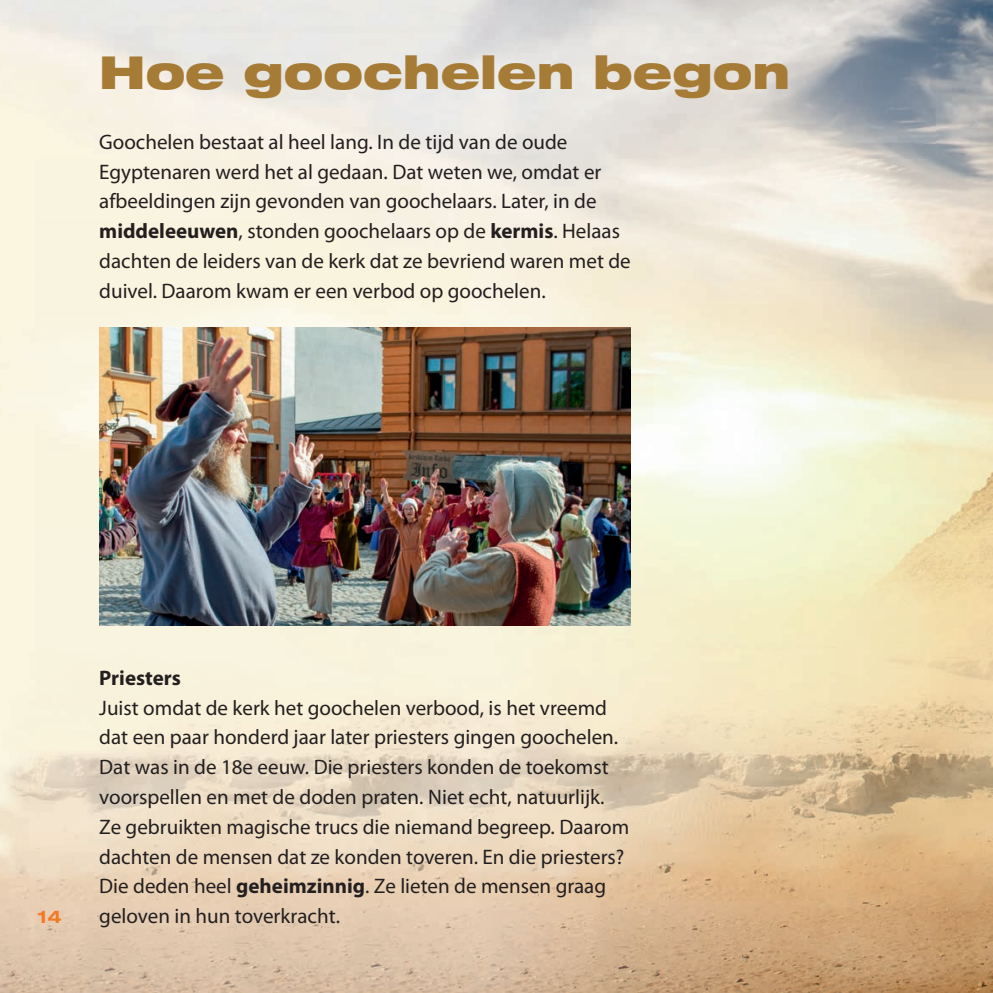
<style>
.page{position:relative;width:993px;height:993px;background:#fff}
.page>*{position:absolute;margin:0;border:0;box-sizing:border-box;transform-origin:0 0}
.t1{font:900 expanded 45.5px "Helvetica Neue LT Std";color:#a67b36}
.t2{font:21px/29.8px "Myriad Pro";color:#231f20}
.t3{font:700 21px "Myriad Pro";color:#231f20}
.t4{font:700 expanded 17.5px "Helvetica Neue LT Std";color:#f47921}
.s1{font-weight:700}
</style>
<div class="page">
<img style="left:0;top:0;width:992px;height:992px">
<img style="left:99px;top:327px;width:531px;height:298px">
<h1 class="t1" style="left:99px;top:47px;width:692px">Hoe goochelen begon</h1>
<p class="t2" style="left:99px;top:129px;width:533px">Goochelen bestaat al heel lang. In de tijd van de oude Egyptenaren werd het al gedaan. Dat weten we, omdat er afbeeldingen zijn gevonden van goochelaars. Later, in de <span class="s1">middeleeuwen</span>, stonden goochelaars op de <span class="s1">kermis</span>. Helaas dachten de leiders van de kerk dat ze bevriend waren met de duivel. Daarom kwam er een verbod op goochelen.</p>
<p class="t3" style="left:99px;top:669px;width:83px">Priesters</p>
<p class="t2" style="left:99px;top:694px;width:531px">Juist omdat de kerk het goochelen verbood, is het vreemd dat een paar honderd jaar later priesters gingen goochelen.<br>Dat was in de 18e eeuw. Die priesters konden de toekomst voorspellen en met de doden praten. Niet echt, natuurlijk.<br>Ze gebruikten magische trucs die niemand begreep. Daarom dachten de mensen dat ze konden toveren. En die priesters?<br>Die deden heel <span class="s1">geheimzinnig</span>. Ze lieten de mensen graag</p>
<p class="t4" style="left:38px;top:906px;width:26px">14</p>
<p class="t2" style="left:99px;top:902px;width:242px">geloven in hun toverkracht.</p>
</div>
